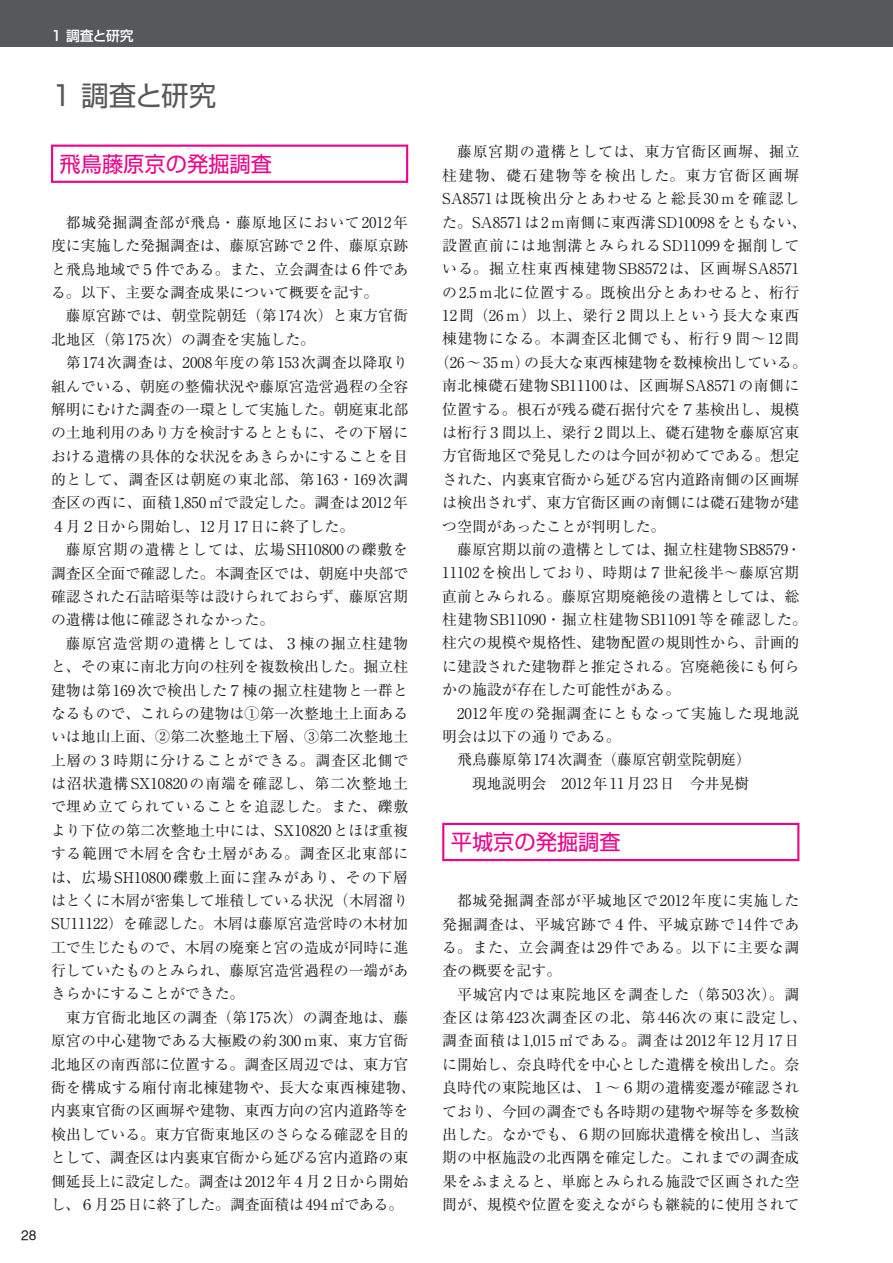
<style>
.page{position:relative;width:893px;height:1263px;background:#fff}
.page>*{position:absolute;margin:0;border:0;box-sizing:border-box;transform-origin:0 0}
.t1{font:27.6px "Shin Go Pr 6";letter-spacing:-.025em;color:#57585a}
.t2{font:21.3px "Shin Go Pr 6";color:#ed028c}
.t3{font:14.85px/23.4px "Ryumin Pr 6";color:#231f20;text-align:justify}
.t4{font:14.85px "Ryumin Pr 6";letter-spacing:.03em;color:#231f20}
.t5{font:14.85px "Ryumin Pr 6";letter-spacing:.045em;color:#231f20}
.t6{font:14.85px "Ryumin Pr 6";letter-spacing:.055em;color:#231f20}
.t7{font:14.85px "Ryumin Pr 6";letter-spacing:.05em;color:#231f20}
.t8{font:14.85px "Ryumin Pr 6";letter-spacing:.08em;color:#231f20}
.t9{font:14.85px "Ryumin Pr 6";letter-spacing:.075em;color:#231f20}
.t10{font:14.85px "Ryumin Pr 6";letter-spacing:.02em;color:#231f20}
.t11{font:14.85px "Ryumin Pr 6";letter-spacing:.04em;color:#231f20}
.t12{font:14.85px "Ryumin Pr 6";letter-spacing:.105em;color:#231f20}
.t13{font:500 13.8px "Shin Go Pr 6";letter-spacing:-.03em;color:#fff}
.t14{font:13.8px "Helvetica R Normal";color:#231f20}
</style>
<div class="page">
<div style="left:0;top:0;width:893px;height:47px;background:#57585a"></div>
<div style="left:51px;top:145px;width:357px;height:38px;border:2px solid #ed028c"></div>
<div style="left:442px;top:823px;width:357px;height:38px;border:2px solid #ed028c"></div>
<p class="t13" style="left:51px;top:24px;width:84px">1 調査と研究</p>
<h1 class="t1" style="left:51px;top:73px;width:167px">1 調査と研究</h1>
<h2 class="t2" style="left:60px;top:146px;width:214px">飛鳥藤原京の発掘調査</h2>
<p class="t14" style="left:21px;top:1227px;width:17px">28</p>
<p class="t3" style="left:51px;top:210px;width:359px;text-indent:15px">都城発掘調査部が飛鳥・藤原地区において2012年度に実施した発掘調査は、藤原宮跡で２件、藤原京跡と飛鳥地域で５件である。また、立会調査は６件である。以下、主要な調査成果について概要を記す。</p>
<p class="t3" style="left:51px;top:303px;width:359px;text-indent:15px">藤原宮跡では、朝堂院朝廷（第174次）と東方官衙北地区（第175次）の調査を実施した。</p>
<p class="t3" style="left:51px;top:350px;width:359px;text-indent:15px">第174次調査は、2008年度の第153次調査以降取り組んでいる、朝庭の整備状況や藤原宮造営過程の全容解明にむけた調査の一環として実施した。朝庭東北部の土地利用のあり方を検討するとともに、その下層における遺構の具体的な状況をあきらかにすることを目的として、調査区は朝庭の東北部、第163・169次調査区の西に、面積1,850㎡で設定した。調査は2012年４月２日から開始し、12月17日に終了した。</p>
<p class="t3" style="left:51px;top:537px;width:359px;text-indent:15px">藤原宮期の遺構としては、広場SH10800の礫敷を調査区全面で確認した。本調査区では、朝庭中央部で確認された石詰暗渠等は設けられておらず、藤原宮期の遺構は他に確認されなかった。</p>
<p class="t3" style="left:51px;top:631px;width:359px;text-indent:15px">藤原宮造営期の遺構としては、３棟の掘立柱建物と、その東に南北方向の柱列を複数検出した。掘立柱建物は第169次で検出した７棟の掘立柱建物と一群となるもので、これらの建物は①第一次整地土上面あるいは地山上面、②第二次整地土下層、③第二次整地土上層の３時期に分けることができる。調査区北側では沼状遺構SX10820の南端を確認し、第二次整地土で埋め立てられていることを追認した。また、礫敷より下位の第二次整地土中には、SX10820とほぼ重複する範囲で木屑を含む土層がある。調査区北東部には、広場SH10800礫敷上面に窪みがあり、その下層はとくに木屑が密集して堆積している状況（木屑溜りSU11122）を確認した。木屑は藤原宮造営時の木材加工で生じたもので、木屑の廃棄と宮の造成が同時に進行していたものとみられ、藤原宮造営過程の一端があきらかにすることができた。</p>
<p class="t3" style="left:51px;top:1005px;width:367px;text-align:left;text-indent:15px">東方官衙北地区の調査（第175次）の調査地は、藤原宮の中心建物である大極殿の約300ｍ東、東方官衙北地区の南西部に位置する。調査区周辺では、東方官衙を構成する廂付南北棟建物や、長大な東西棟建物、内裏東官衙の区画塀や建物、東西方向の宮内道路等を検出している。東方官衙東地区のさらなる確認を目的として、調査区は内裏東官衙から延びる宮内道路の東側延長上に設定した。調査は2012年４月２日から開始し、６月25日に終了した。調査面積は494㎡である。</p>
<p class="t6" style="left:457px;top:140px;width:344px">藤原宮期の遺構としては、東方官衙区画塀、掘立</p>
<p class="t12" style="left:442px;top:164px;width:359px">柱建物、礎石建物等を検出した。東方官衙区画塀</p>
<p class="t9" style="left:442px;top:187px;width:359px">SA8571は既検出分とあわせると総長30ｍを確認し</p>
<p class="t3" style="left:442px;top:209px;width:366px">た。SA8571は2ｍ南側に東西溝SD10098をともない、</p>
<p class="t6" style="left:442px;top:234px;width:359px">設置直前には地割溝とみられるSD11099を掘削して</p>
<p class="t8" style="left:442px;top:257px;width:359px">いる。掘立柱東西棟建物SB8572は、区画塀SA8571</p>
<p class="t4" style="left:442px;top:280px;width:359px">の2.5ｍ北に位置する。既検出分とあわせると、桁行</p>
<p class="t5" style="left:442px;top:304px;width:359px">12間（26ｍ）以上、梁行２間以上という長大な東西</p>
<p class="t11" style="left:442px;top:327px;width:359px">棟建物になる。本調査区北側でも、桁行９間～12間</p>
<p class="t3" style="left:435px;top:350px;width:374px">（26～35ｍ）の長大な東西棟建物を数棟検出している。</p>
<p class="t4" style="left:442px;top:374px;width:359px">南北棟礎石建物SB11100は、区画塀SA8571の南側に</p>
<p class="t3" style="left:442px;top:397px;width:359px">位置する。根石が残る礎石据付穴を７基検出し、規模</p>
<p class="t3" style="left:442px;top:420px;width:359px">は桁行３間以上、梁行２間以上、礎石建物を藤原宮東</p>
<p class="t3" style="left:442px;top:443px;width:359px">方官衙地区で発見したのは今回が初めてである。想定</p>
<p class="t3" style="left:442px;top:467px;width:359px">された、内裏東官衙から延びる宮内道路南側の区画塀</p>
<p class="t3" style="left:442px;top:490px;width:359px">は検出されず、東方官衙区画の南側には礎石建物が建</p>
<p class="t3" style="left:442px;top:513px;width:225px">つ空間があったことが判明した。</p>
<p class="t3" style="left:457px;top:537px;width:346px">藤原宮期以前の遺構としては、掘立柱建物SB8579・</p>
<p class="t10" style="left:442px;top:561px;width:359px">11102を検出しており、時期は７世紀後半～藤原宮期</p>
<p class="t3" style="left:442px;top:584px;width:359px">直前とみられる。藤原宮期廃絶後の遺構としては、総</p>
<p class="t7" style="left:442px;top:608px;width:366px">柱建物SB11090・掘立柱建物SB11091等を確認した。</p>
<p class="t3" style="left:442px;top:630px;width:359px">柱穴の規模や規格性、建物配置の規則性から、計画的</p>
<p class="t3" style="left:442px;top:654px;width:359px">に建設された建物群と推定される。宮廃絶後にも何ら</p>
<p class="t3" style="left:442px;top:677px;width:240px">かの施設が存在した可能性がある。</p>
<p class="t5" style="left:457px;top:701px;width:344px">2012年度の発掘調査にともなって実施した現地説</p>
<p class="t3" style="left:442px;top:724px;width:180px">明会は以下の通りである。</p>
<p class="t3" style="left:457px;top:747px;width:295px">飛鳥藤原第174次調査（藤原宮朝堂院朝庭）</p>
<p class="t3" style="left:457px;top:771px;width:294px">　現地説明会　2012年11月23日　今井晃樹</p>
<h2 class="t2" style="left:451px;top:824px;width:172px">平城京の発掘調査</h2>
<p class="t3" style="left:442px;top:888px;width:359px;text-indent:15px">都城発掘調査部が平城地区で2012年度に実施した発掘調査は、平城宮跡で４件、平城京跡で14件である。また、立会調査は29件である。以下に主要な調査の概要を記す。</p>
<p class="t3" style="left:442px;top:981px;width:366px;text-align:center">平城宮内では東院地区を調査した（第503次）。調<br>査区は第423次調査区の北、第446次の東に設定し、調査面積は1,015 ㎡である。調査は2012年12月17日に開始し、奈良時代を中心とした遺構を検出した。奈良時代の東院地区は、１～６期の遺構変遷が確認されており、今回の調査でも各時期の建物や塀等を多数検出した。なかでも、６期の回廊状遺構を検出し、当該期の中枢施設の北西隅を確定した。これまでの調査成果をふまえると、単廊とみられる施設で区画された空間が、規模や位置を変えながらも継続的に使用されて</p>
</div>
